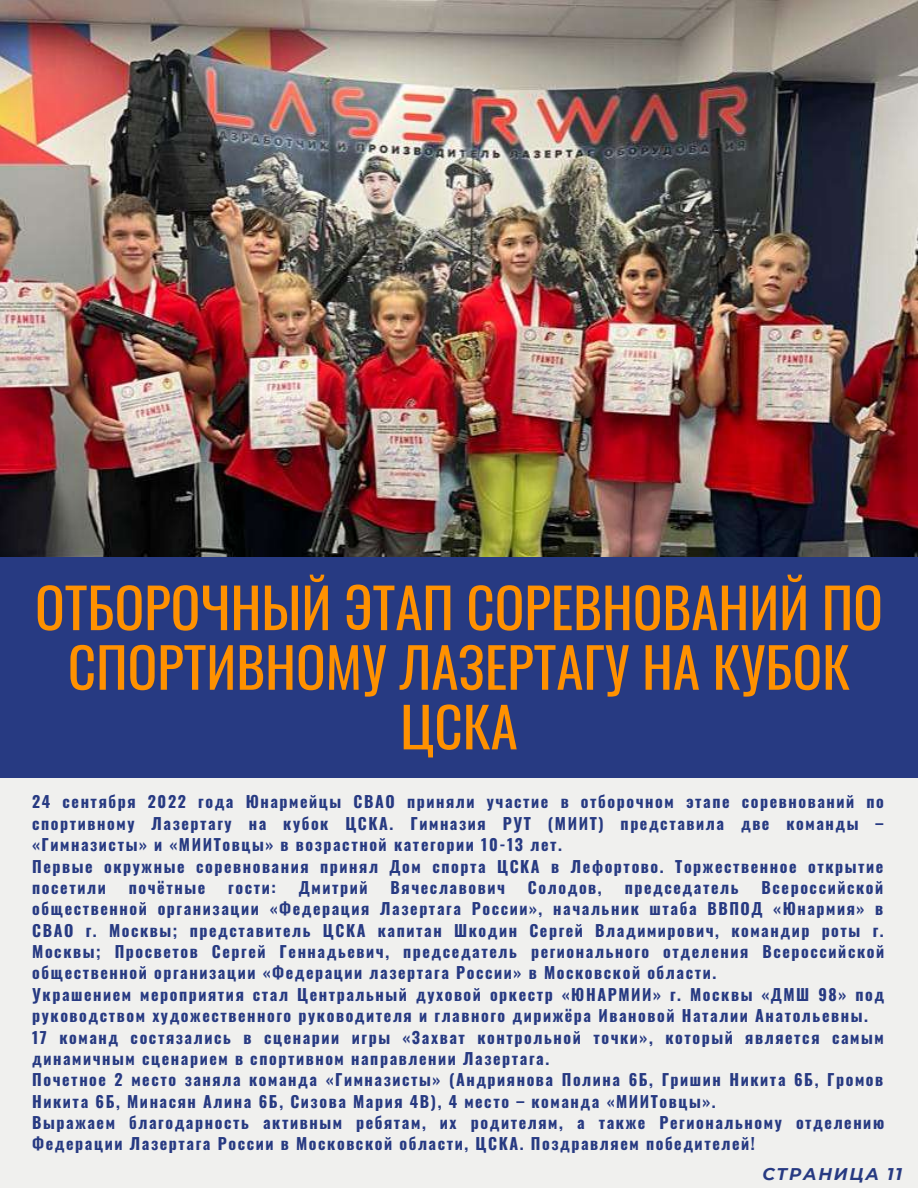
<style>
.page{position:relative;width:918px;height:1188px;background:#f0f0ee}
.page>*{position:absolute;margin:0;border:0;box-sizing:border-box;transform-origin:0 0}
.t1{font:55.05px/59.7px "Oswald";color:#ff9100;text-align:center}
.t2{font:italic 700 16.95px "Montserrat";letter-spacing:.1em;color:#273a82}
.t3{font:700 15.9px/21.3px "Oswald";letter-spacing:.1em;color:#273a82}
</style>
<div class="page">
<img style="left:0;top:0;width:918px;height:557px">
<div style="left:0;top:557px;width:918px;height:221px;background:#273a82"></div>
<h1 class="t1" style="left:35px;top:575px;width:849px">ОТБОРОЧНЫЙ ЭТАП СОРЕВНОВАНИЙ ПО<br>СПОРТИВНОМУ ЛАЗЕРТАГУ НА КУБОК<br>ЦСКА</h1>
<p class="t3" style="left:32px;top:791px;width:853px">24 сентября 2022 года Юнармейцы СВАО приняли участие в отборочном этапе соревнований по спортивному Лазертагу на кубок ЦСКА. Гимназия РУТ (МИИТ) представила две команды – «Гимназисты» и «МИИТовцы» в возрастной категории 10-13 лет.<br>Первые окружные соревнования принял Дом спорта ЦСКА в Лефортово. Торжественное открытие посетили</p>
<p class="t3" style="left:129px;top:876px;width:78px">почётные</p>
<p class="t3" style="left:228px;top:876px;width:49px">гости:</p>
<p class="t3" style="left:299px;top:876px;width:70px">Дмитрий</p>
<p class="t3" style="left:391px;top:876px;width:116px">Вячеславович</p>
<p class="t3" style="left:528px;top:876px;width:75px">Солодов,</p>
<p class="t3" style="left:625px;top:876px;width:115px">председатель</p>
<p class="t3" style="left:32px;top:876px;width:853px;text-indent:729px">Всероссийской общественной организации «Федерация Лазертага России», начальник штаба ВВПОД «Юнармия» в СВАО г. Москвы; представитель ЦСКА капитан Шкодин Сергей Владимирович, командир роты г.<br>Москвы; Просветов Сергей Геннадьевич, председатель регионального отделения Всероссийской общественной организации «Федерации лазертага России» в Московской области.<br>Украшением мероприятия стал Центральный духовой оркестр «ЮНАРМИИ» г. Москвы «ДМШ 98» под руководством художественного руководителя и главного дирижёра Ивановой Наталии Анатольевны.<br>17 команд состязались в сценарии игры «Захват контрольной точки», который является самым динамичным сценарием в спортивном направлении Лазертага.<br>Почетное 2 место заняла команда «Гимназисты» (Андриянова Полина 6Б, Гришин Никита 6Б, Громов Никита 6Б, Минасян Алина 6Б, Сизова Мария 4В), 4 место – команда «МИИТовцы».<br>Выражаем благодарность активным ребятам, их родителям, а также Региональному отделению Федерации Лазертага России в Московской области, ЦСКА. Поздравляем победителей!</p>
<p class="t2" style="left:762px;top:1163px;width:141px">СТРАНИЦА 11</p>
</div>
